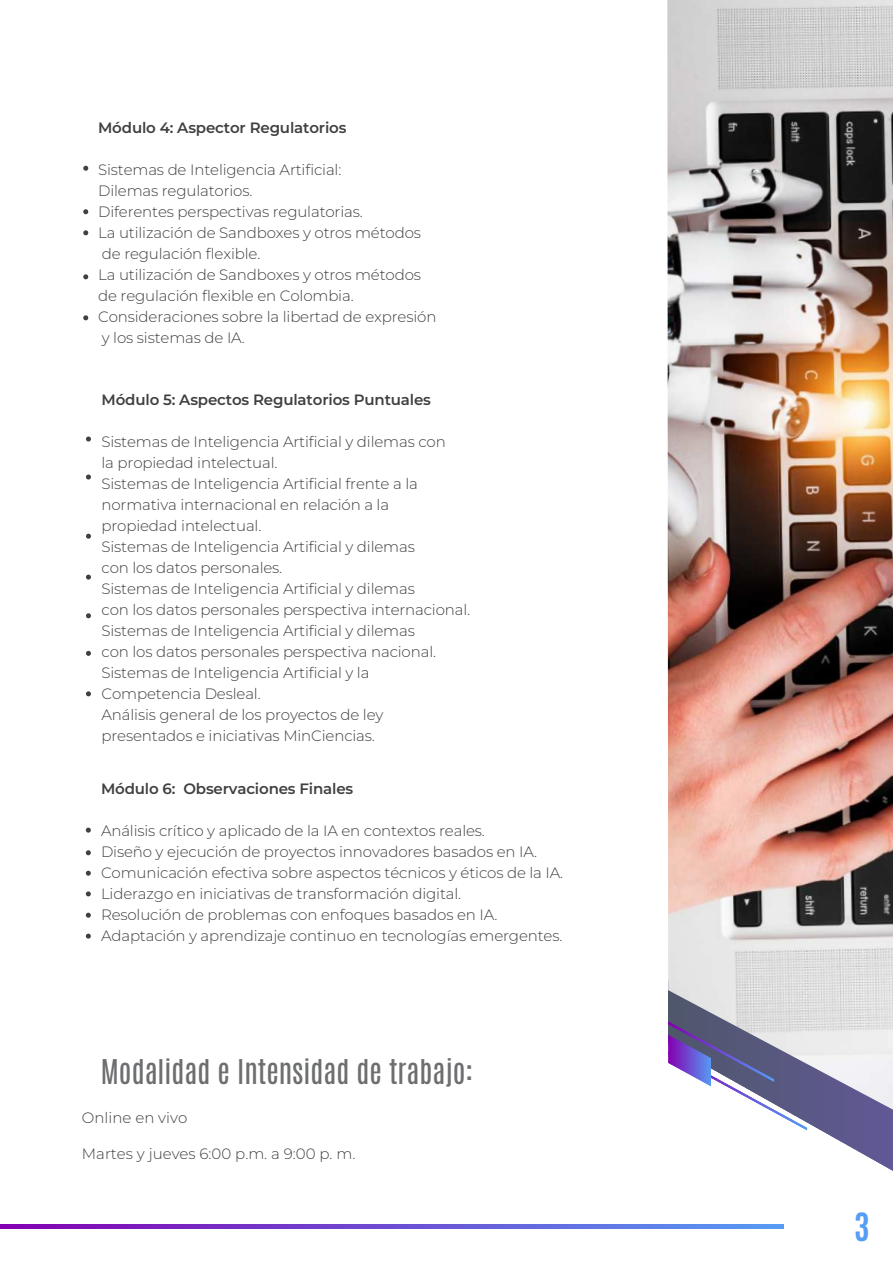
<style>
.page{position:relative;width:893px;height:1263px;background:#fff}
.page>*{position:absolute;margin:0;border:0;box-sizing:border-box;transform-origin:0 0}
.t1{font:700 33px "Antonio";color:#569df5}
.t2{font:28.5px "Antonio";color:#6d6e70}
.t3{font:300 15px/21px "Montserrat";letter-spacing:-.01em;color:#404041}
.t4{font:100 15px "Montserrat";letter-spacing:-.01em;color:#404041}
</style>
<div class="page">
<svg style="left:0;top:1224px;width:784px;height:4px;background:#6d4ed2"></svg>
<svg style="left:770px;top:1110px;width:123px;height:61px"></svg>
<img style="left:667px;top:0;width:226px;height:1110px">
<svg style="left:86px;top:436px;width:5px;height:5px"></svg>
<svg style="left:86px;top:534px;width:5px;height:5px"></svg>
<svg style="left:86px;top:474px;width:5px;height:5px"></svg>
<svg style="left:86px;top:575px;width:5px;height:5px"></svg>
<svg style="left:86px;top:613px;width:5px;height:5px"></svg>
<svg style="left:86px;top:651px;width:5px;height:5px"></svg>
<svg style="left:86px;top:691px;width:5px;height:5px"></svg>
<svg style="left:83px;top:166px;width:5px;height:5px"></svg>
<svg style="left:83px;top:209px;width:5px;height:5px"></svg>
<svg style="left:83px;top:274px;width:5px;height:5px"></svg>
<svg style="left:83px;top:315px;width:5px;height:5px"></svg>
<svg style="left:83px;top:230px;width:5px;height:5px"></svg>
<svg style="left:86px;top:828px;width:5px;height:5px"></svg>
<svg style="left:86px;top:850px;width:5px;height:5px"></svg>
<svg style="left:86px;top:891px;width:5px;height:5px"></svg>
<svg style="left:86px;top:913px;width:5px;height:5px"></svg>
<svg style="left:86px;top:871px;width:5px;height:5px"></svg>
<svg style="left:86px;top:934px;width:5px;height:5px"></svg>
<p class="t4" style="left:98px;top:122px;width:250px">MÛdulo 4: Aspector Regulatorios</p>
<p class="t3" style="left:98px;top:159px;width:340px">Sistemas de Inteligencia Artificial:<br>Dilemas regulatorios.<br>Diferentes perspectivas regulatorias.<br>La utilizaciÛn de Sandboxes y otros mÈtodos de regulación flexible.<br>La utilizaciÛn de Sandboxes y otros mÈtodos de regulación flexible en Colombia.<br>Consideraciones sobre la libertad de expresiÛn y los sistemas de IA.</p>
<p class="t4" style="left:102px;top:393px;width:331px">MÛdulo 5: Aspectos Regulatorios Puntuales</p>
<p class="t3" style="left:102px;top:431px;width:370px">Sistemas de Inteligencia Artificial y dilemas con<br>la propiedad intelectual.<br>Sistemas de Inteligencia Artificial frente a la normativa internacional en relaciÛn a la<br>propiedad intelectual.<br>Sistemas de Inteligencia Artificial y dilemas<br>con los datos personales.<br>Sistemas de Inteligencia Artificial y dilemas<br>con los datos personales perspectiva internacional.<br>Sistemas de Inteligencia Artificial y dilemas<br>con los datos personales perspectiva nacional.<br>Sistemas de Inteligencia Artificial y la Competencia Desleal.<br>An·lisis general de los proyectos de ley presentados e iniciativas MinCiencias.</p>
<p class="t4" style="left:101px;top:783px;width:254px">MÛdulo 6: Observaciones Finales</p>
<p class="t3" style="left:101px;top:822px;width:464px">An·lisis crÌtico y aplicado de la IA en contextos reales.<br>DiseÒo y ejecuciÛn de proyectos innovadores basados en IA.<br>ComunicaciÛn efectiva sobre aspectos tÈcnicos y Èticos de la IA.<br>Liderazgo en iniciativas de transformaciÛn digital.<br>ResoluciÛn de problemas con enfoques basados en IA.<br>AdaptaciÛn y aprendizaje continuo en tecnologÌas emergentes.</p>
<h2 class="t2" style="left:101px;top:1054px;width:374px">Modalidad e Intensidad de trabajo:</h2>
<p class="t3" style="left:82px;top:1109px;width:107px">Online en vivo</p>
<p class="t3" style="left:82px;top:1145px;width:275px">Martes y jueves 6:00 p.m. a 9:00 p. m.</p>
<h1 class="t1" style="left:854px;top:1210px;width:17px">3</h1>
</div>
